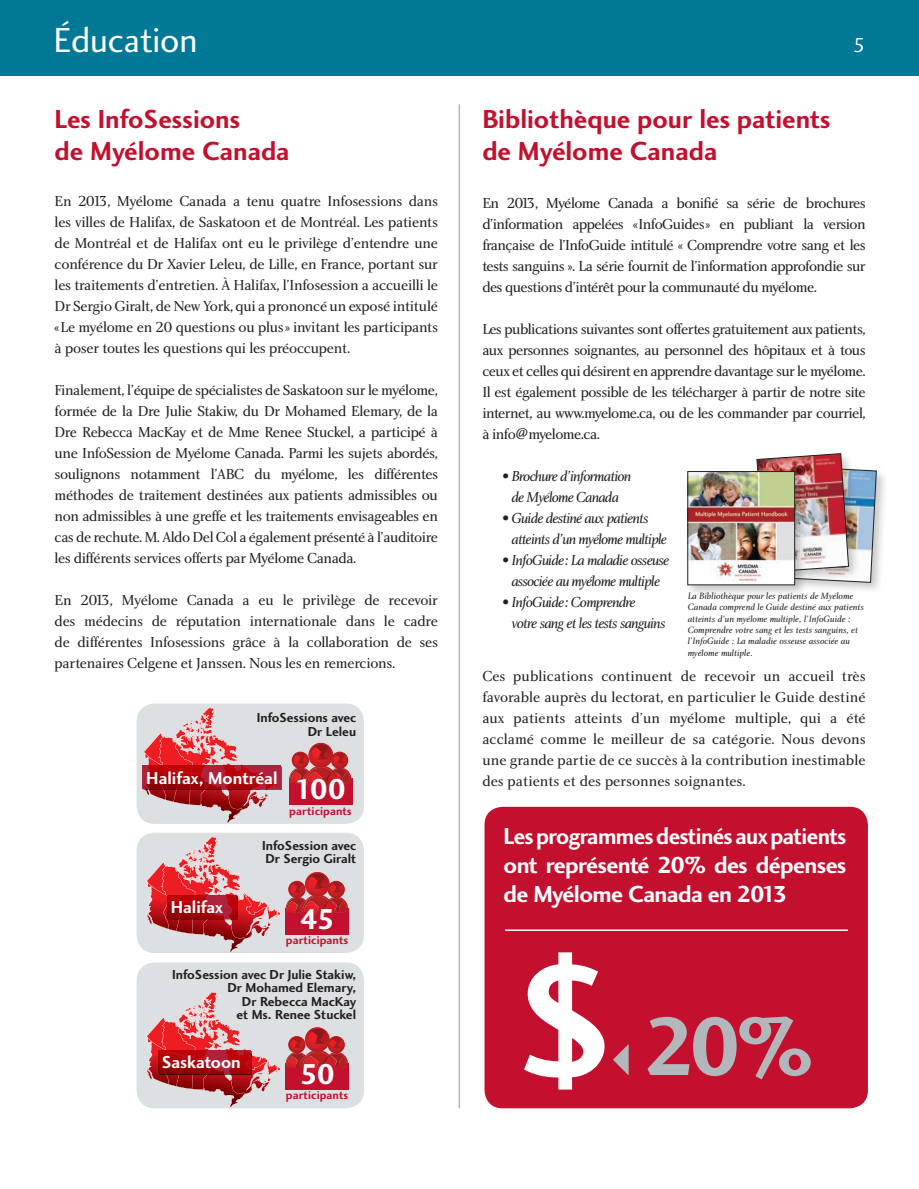
<style>
.page{position:relative;width:919px;height:1189px;background:#fff}
.page>*{position:absolute;margin:0;border:0;box-sizing:border-box;transform-origin:0 0}
.t1{font:85.5px "Charlotte Sans Bold Plain";color:#b2b7bb}
.t2{font:36px "Charlotte Sans Book Plain";color:#fff}
.t3{font:29.7px "Charlotte Sans Bold Plain";letter-spacing:-.04em;color:#fff}
.t4{font:27px/32.4px "Charlotte Sans Bold Plain";color:#c3102f}
.t5{font:24px/28.8px "Charlotte Sans Bold Plain";letter-spacing:-.025em;color:#fff;text-align:justify;scale:.96 1}
.t6{font:21px "Charlotte Sans Book Plain";color:#fff}
.t7{font:17.85px "Charlotte Sans Bold Plain";color:#fff}
.t8{font:15px/21px "Charlotte Book Plain";letter-spacing:-.03em;color:#231f20;text-align:justify}
.t9{font:15px/21px "Charlotte Book Italic Plain";letter-spacing:-.05em;color:#231f20;text-align:center}
.t10{font:13.5px/13.5px "Charlotte Sans Bold Plain";color:#231f20;text-align:right}
.t11{font:12px "Charlotte Sans Bold Plain";letter-spacing:.005em;color:#c3102f}
.t12{font:9.45px/11.2px "Charlotte Book Italic Plain";color:#231f20}
</style>
<div class="page">
<hr style="left:459px;top:104px;width:1px;height:1004px;background:#b2b7bb">
<div style="left:0;top:0;width:919px;height:76px;background:#007996"></div>
<div style="left:785px;top:464px;width:104px;height:130px;background:#231f20;opacity:.25"></div>
<div style="left:754px;top:451px;width:107px;height:133px;background:#231f20;opacity:.25"></div>
<img style="left:756px;top:453px;width:121px;height:129px">
<div style="left:684px;top:468px;width:123px;height:129px;background:#231f20;opacity:.25"></div>
<img style="left:690px;top:473px;width:103px;height:110px">
<div style="left:688px;top:471px;width:107px;height:114px;border:1px solid #231f20"></div>
<div style="left:137px;top:703px;width:227px;height:120px;background:#dde0e2;border-radius:18px"></div>
<svg style="left:143px;top:707px;width:125px;height:116px"></svg>
<div style="left:143px;top:766px;width:139px;height:24px;background:#231f20;opacity:.75"></div>
<svg style="left:143px;top:765px;width:138px;height:24px;background:#ad0e1a"></svg>
<div style="left:289px;top:778px;width:63px;height:27px;background:#c3102f"></div>
<svg style="left:289px;top:744px;width:63px;height:43px"></svg>
<div style="left:137px;top:832px;width:227px;height:121px;background:#dde0e2;border-radius:18px"></div>
<div style="left:285px;top:907px;width:64px;height:27px;background:#c3102f"></div>
<svg style="left:146px;top:836px;width:202px;height:116px"></svg>
<div style="left:137px;top:962px;width:227px;height:146px;background:#dde0e2;border-radius:18px"></div>
<div style="left:285px;top:1062px;width:64px;height:27px;background:#c3102f"></div>
<svg style="left:146px;top:992px;width:202px;height:115px"></svg>
<div style="left:485px;top:806px;width:383px;height:302px;background:#c3102f;border-radius:18px"></div>
<svg style="left:524px;top:952px;width:81px;height:137px"></svg>
<svg style="left:613px;top:1044px;width:16px;height:31px"></svg>
<hr style="left:505px;top:929px;width:343px;height:1px;background:#fff">
<h2 class="t2" style="left:53px;top:19px;width:146px">Éducation</h2>
<h3 class="t4" style="left:55px;top:102px;width:236px">Les InfoSessions<br>de Myélome Canada</h3>
<p class="t8" style="left:55px;top:190px;width:385px">En 2013, Myélome Canada a tenu quatre Infosessions dans les villes de Halifax, de Saskatoon et de Montréal. Les patients de Montréal et de Halifax ont eu le privilège d’entendre une conférence du Dr Xavier Leleu, de Lille, en France, portant sur les traitements d’entretien. À Halifax, l’Infosession a accueilli le Dr Sergio Giralt, de New York, qui a prononcé un exposé intitulé «Le myélome en 20 questions ou plus» invitant les participants à poser toutes les questions qui les préoccupent.</p>
<p class="t8" style="left:55px;top:379px;width:385px">Finalement, l’équipe de spécialistes de Saskatoon sur le myélome, formée de la Dre Julie Stakiw, du Dr Mohamed Elemary, de la Dre Rebecca MacKay et de Mme Renee Stuckel, a participé à une InfoSession de Myélome Canada. Parmi les sujets abordés, soulignons notamment l’ABC du myélome, les différentes méthodes de traitement destinées aux patients admissibles ou non admissibles à une greffe et les traitements envisageables en cas de rechute. M. Aldo Del Col a également présenté à l’auditoire les différents services offerts par Myélome Canada.</p>
<p class="t8" style="left:55px;top:589px;width:385px">En 2013, Myélome Canada a eu le privilège de recevoir des médecins de réputation internationale dans le cadre de différentes Infosessions grâce à la collaboration de ses partenaires Celgene et Janssen. Nous les en remercions.</p>
<p class="t10" style="left:257px;top:710px;width:101px">InfoSessions avec<br>Dr Leleu</p>
<p class="t7" style="left:146px;top:767px;width:133px">Halifax, Montréal</p>
<p class="t11" style="left:289px;top:803px;width:64px">participants</p>
<h3 class="t3" style="left:295px;top:771px;width:52px">100</h3>
<p class="t7" style="left:171px;top:896px;width:54px">Halifax</p>
<p class="t10" style="left:262px;top:838px;width:96px;text-align:left">InfoSession avec<br>Dr Sergio Giralt</p>
<h3 class="t3" style="left:300px;top:900px;width:36px">45</h3>
<p class="t11" style="left:286px;top:932px;width:64px">participants</p>
<p class="t10" style="left:172px;top:967px;width:186px">InfoSession avec Dr Julie Stakiw,<br>Dr Mohamed Elemary,<br>Dr Rebecca MacKay<br>et Ms. Renee Stuckel</p>
<p class="t7" style="left:162px;top:1051px;width:80px">Saskatoon</p>
<p class="t11" style="left:286px;top:1088px;width:64px">participants</p>
<h3 class="t3" style="left:300px;top:1056px;width:36px">50</h3>
<h3 class="t6" style="left:853px;top:32px;width:14px">5</h3>
<h3 class="t4" style="left:482px;top:102px;width:350px">Bibliothèque pour les patients de Myélome Canada</h3>
<p class="t8" style="left:482px;top:192px;width:385px">En 2013, Myélome Canada a bonifié sa série de brochures d’information appelées «InfoGuides» en publiant la version française de l’InfoGuide intitulé « Comprendre votre sang et les tests sanguins ». La série fournit de l’information approfondie sur des questions d’intérêt pour la communauté du myélome.</p>
<p class="t8" style="left:482px;top:318px;width:385px">Les publications suivantes sont offertes gratuitement aux patients, aux personnes soignantes, au personnel des hôpitaux et à tous ceux et celles qui désirent en apprendre davantage sur le myélome.<br>Il est également possible de les télécharger à partir de notre site internet, au www.myelome.ca, ou de les commander par courriel, à info@myelome.ca.</p>
<p class="t9" style="left:503px;top:465px;width:130px">• Brochure d’information de Myélome Canada</p>
<p class="t9" style="left:511px;top:507px;width:157px;text-align:left;text-indent:-9px">• Guide destiné aux patients atteints d’un myélome multiple</p>
<p class="t9" style="left:503px;top:549px;width:168px">• InfoGuide: La maladie osseuse associée au myélome multiple</p>
<p class="t9" style="left:511px;top:591px;width:155px;text-align:left;text-indent:-9px">• InfoGuide: Comprendre<br>votre sang et les tests sanguins</p>
<p class="t8" style="left:482px;top:665px;width:385px">Ces publications continuent de recevoir un accueil très favorable auprès du lectorat, en particulier le Guide destiné aux patients atteints d’un myélome multiple, qui a été acclamé comme le meilleur de sa catégorie. Nous devons une grande partie de ce succès à la contribution inestimable des patients et des personnes soignantes.</p>
<p class="t12" style="left:688px;top:590px;width:178px">La Bibliothèque pour les patients de Myélome Canada comprend le Guide destiné aux patients atteints d’un myélome multiple, l’InfoGuide :<br>Comprendre votre sang et les tests sanguins, et l’InfoGuide : La maladie osseuse associée au myélome multiple.</p>
<h3 class="t5" style="left:504px;top:821px;width:358px">Lesprogrammesdestinésauxpatients ont représenté 20% des dépenses de Myélome Canada en 2013</h3>
<h1 class="t1" style="left:644px;top:995px;width:171px">20%</h1>
</div>
